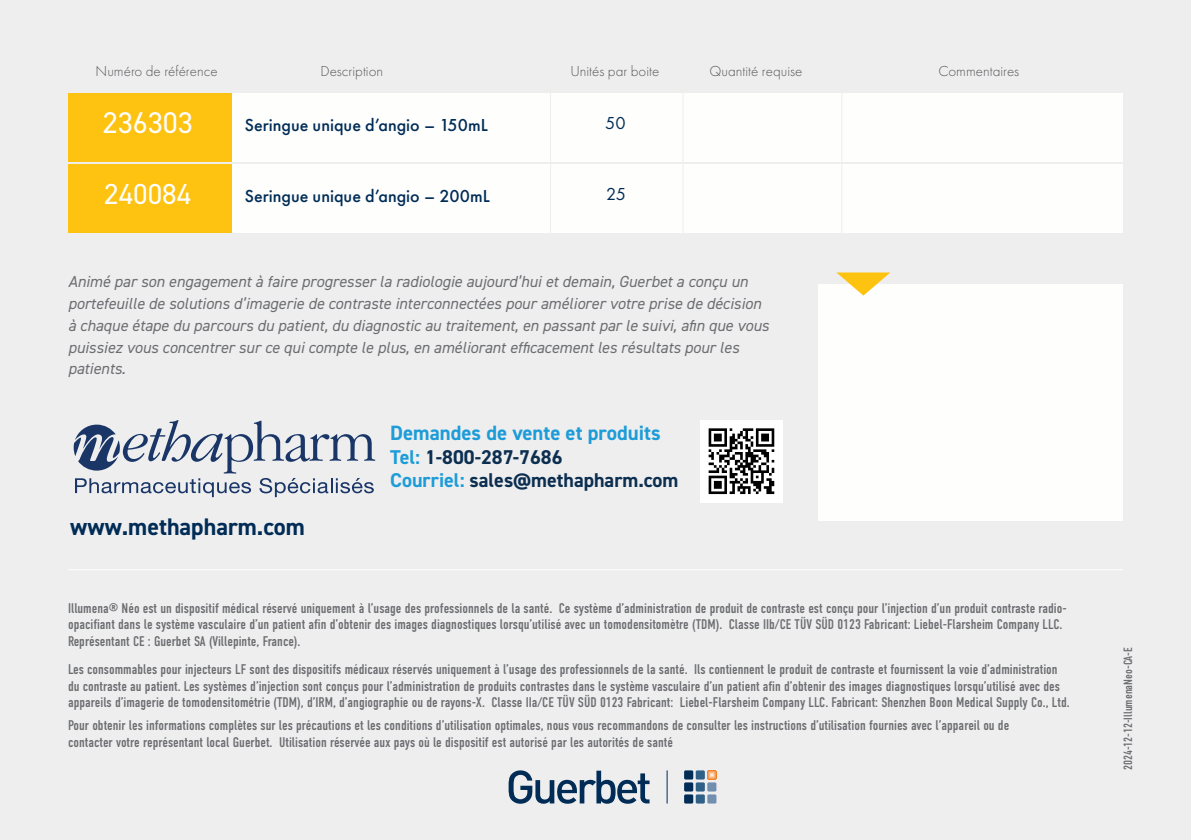
<style>
.page{position:relative;width:1191px;height:840px;background:#fff}
.page>*{position:absolute;margin:0;border:0;box-sizing:border-box;transform-origin:0 0}
.t1{font:30px "DIN2014";color:#fefefd}
.t2{font:29px "DIN2014";color:#fefefd}
.t3{font:700 24px "DIN2014";color:#002c56}
.t4{font:700 20.8px "DIN2014";color:#1d9cd8}
.t5{font:700 20px "DIN2014";color:#0c2f50}
.t6{font:500 18px "Futura PT";color:#002c56}
.t7{font:18px "Futura PT";color:#002c56}
.t8{font:italic 16px/21.8px "DIN2014";color:#6c6d70}
.t9{font:300 15px "Futura PT";color:#57585a}
.t10{font:14px/16.8px "DIN Condensed";color:#6c6d70}
.t11{font:12px "DIN Condensed";color:#6c6d70}
.s1{color:#1d9cd8}
</style>
<div class="page">
<div style="left:1px;top:0;width:1190px;height:839px;background:#eeeeef"></div>
<svg style="left:508px;top:770px;width:141px;height:33px"></svg>
<hr style="left:666px;top:770px;width:1px;height:33px;background:#002c56">
<div style="left:684px;top:770px;width:9px;height:9px;background:#002c56"></div>
<div style="left:695px;top:770px;width:10px;height:9px;background:#2f6087"></div>
<div style="left:684px;top:782px;width:9px;height:9px;background:#002c56"></div>
<div style="left:695px;top:782px;width:10px;height:9px;background:#2f6087"></div>
<div style="left:707px;top:782px;width:9px;height:9px;background:#728faf"></div>
<div style="left:684px;top:794px;width:9px;height:9px;background:#002c56"></div>
<div style="left:695px;top:794px;width:10px;height:9px;background:#2f6087"></div>
<div style="left:707px;top:794px;width:9px;height:9px;background:#728faf"></div>
<svg style="left:707px;top:770px;width:9px;height:8px"></svg>
<svg style="left:708px;top:770px;width:7px;height:8px"></svg>
<svg style="left:709px;top:771px;width:6px;height:6px"></svg>
<div style="left:231px;top:94px;width:892px;height:68px;background:#fefefd"></div>
<div style="left:68px;top:94px;width:163px;height:68px;background:#fec210"></div>
<div style="left:231px;top:164px;width:892px;height:68px;background:#fefefd"></div>
<div style="left:68px;top:164px;width:163px;height:68px;background:#fec210"></div>
<hr style="left:68px;top:569px;width:1055px;height:1px;background:#fefefd">
<hr style="left:550px;top:88px;width:1px;height:161px;background:#eeeeef">
<hr style="left:682px;top:88px;width:1px;height:161px;background:#eeeeef">
<hr style="left:841px;top:88px;width:1px;height:161px;background:#eeeeef">
<div style="left:818px;top:283px;width:305px;height:237px;background:#fefefd"></div>
<svg style="left:836px;top:272px;width:54px;height:23px"></svg>
<svg style="left:74px;top:420px;width:301px;height:77px"></svg>
<div style="left:700px;top:420px;width:82px;height:82px;background:#fff"></div>
<svg style="left:708px;top:428px;width:66px;height:66px"></svg>
<p class="t9" style="left:96px;top:62px;width:123px">Numéro de référence</p>
<p class="t9" style="left:320px;top:62px;width:64px">Description</p>
<p class="t9" style="left:570px;top:62px;width:90px">Unités par boite</p>
<p class="t9" style="left:709px;top:62px;width:94px">Quantité requise</p>
<p class="t9" style="left:938px;top:62px;width:82px">Commentaires</p>
<p class="t1" style="left:103px;top:104px;width:91px">236303</p>
<p class="t6" style="left:245px;top:114px;width:244px">Seringue unique d’angio – 150mL</p>
<p class="t7" style="left:605px;top:113px;width:22px">50</p>
<p class="t2" style="left:104px;top:175px;width:89px">240084</p>
<p class="t6" style="left:245px;top:185px;width:246px">Seringue unique d’angio – 200mL</p>
<p class="t7" style="left:606px;top:183px;width:21px">25</p>
<p class="t8" style="left:68px;top:270px;width:702px">Animé par son engagement à faire progresser la radiologie aujourd’hui et demain, Guerbet a conçu un portefeuille de solutions d’imagerie de contraste interconnectées pour améliorer votre prise de décision à chaque étape du parcours du patient, du diagnostic au traitement, en passant par le suivi, afin que vous puissiez vous concentrer sur ce qui compte le plus, en améliorant efficacement les résultats pour les patients.</p>
<p class="t3" style="left:70px;top:510px;width:236px">www.methapharm.com</p>
<p class="t4" style="left:390px;top:419px;width:272px">Demandes de vente et produits</p>
<p class="t5" style="left:390px;top:444px;width:174px"><span class="s1">Tel:</span> 1-800-287-7686</p>
<p class="t5" style="left:390px;top:467px;width:290px"><span class="s1">Courriel:</span> sales@methapharm.com</p>
<p class="t10" style="left:68px;top:599px;width:1000px">Illumena® Néo est un dispositif médical réservé uniquement à l’usage des professionnels de la santé. Ce système d’administration de produit de contraste est conçu pour l’injection d’un produit contraste radio&shy;opacifiant dans le système vasculaire d’un patient afin d’obtenir des images diagnostiques lorsqu’utilisé avec un tomodensitomètre (TDM). Classe IIb/CE TÜV SÜD 0123 Fabricant: Liebel-Flarsheim Company LLC.<br>Représentant CE : Guerbet SA (Villepinte, France).</p>
<p class="t10" style="left:68px;top:660px;width:1003px">Les consommables pour injecteurs LF sont des dispositifs médicaux réservés uniquement à l’usage des professionnels de la santé. Ils contiennent le produit de contraste et fournissent la voie d’administration du contraste au patient. Les systèmes d’injection sont conçus pour l’administration de produits contrastes dans le système vasculaire d’un patient afin d’obtenir des images diagnostiques lorsqu’utilisé avec des appareils d’imagerie de tomodensitométrie (TDM), d’IRM, d’angiographie ou de rayons-X. Classe IIa/CE TÜV SÜD 0123 Fabricant: Liebel-Flarsheim Company LLC. Fabricant: Shenzhen Boon Medical Supply Co., Ltd.</p>
<p class="t10" style="left:68px;top:716px;width:942px">Pour obtenir les informations complètes sur les précautions et les conditions d’utilisation optimales, nous vous recommandons de consulter les instructions d’utilisation fournies avec l’appareil ou de contacter votre représentant local Guerbet. Utilisation réservée aux pays où le dispositif est autorisé par les autorités de santé</p>
<p class="t11" style="left:1121px;top:770px;width:125px;rotate:-90deg">2024-12-12-IllumenaNeo-CA-E</p>
</div>
